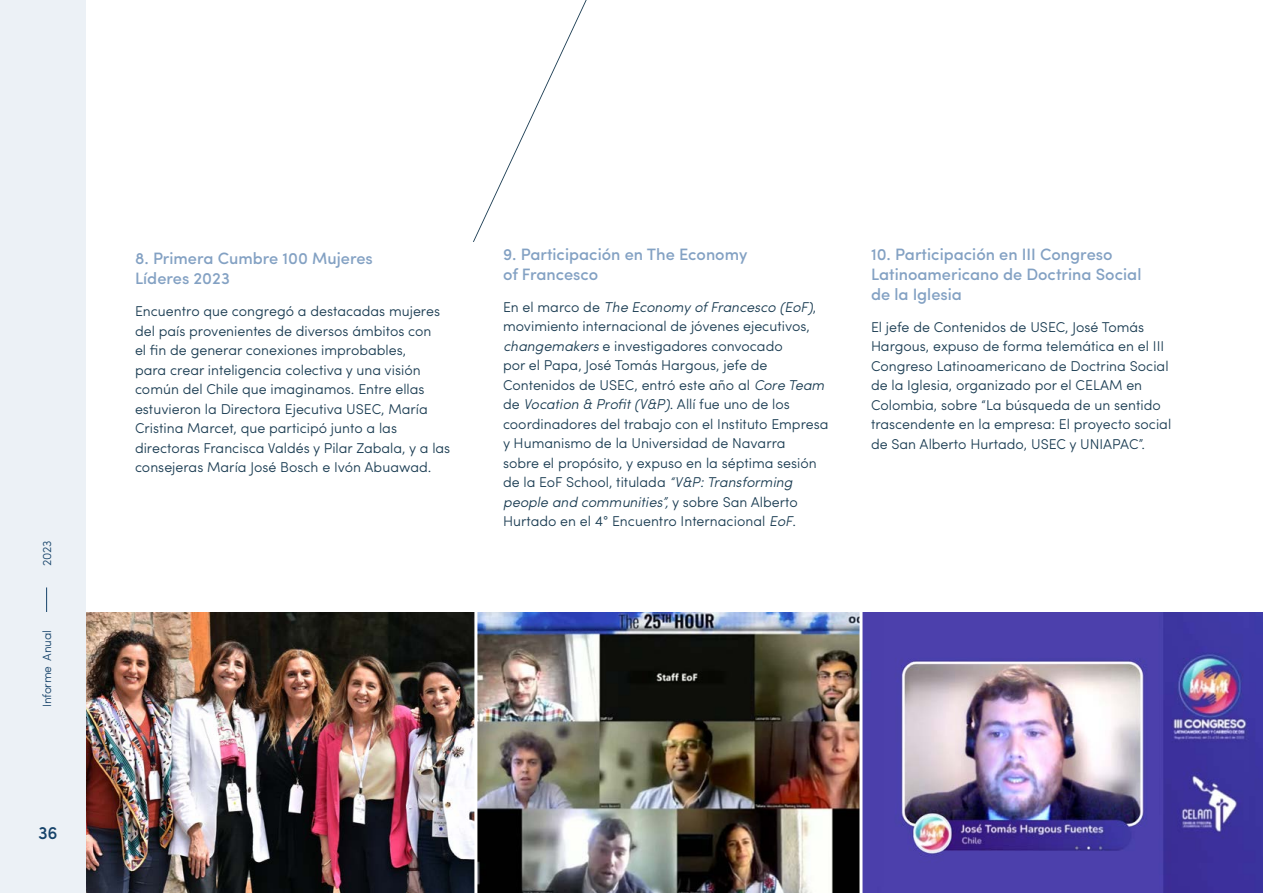
<style>
.page{position:relative;width:1263px;height:893px;background:#fff}
.page>*{position:absolute;margin:0;border:0;box-sizing:border-box;transform-origin:0 0}
.t1{font:500 18px "Sofia Pro";color:#16436a}
.t2{font:500 16.5px/19.8px "Sofia Pro";color:#83a1c3}
.t3{font:300 14.25px/19.5px "Sofia Pro";color:#193b51}
.t4{font:300 12px "Sofia Pro";letter-spacing:-.02em;color:#16436a}
.s1{font-style:italic}
</style>
<div class="page">
<img style="left:477px;top:612px;width:382px;height:281px">
<img style="left:862px;top:612px;width:401px;height:281px">
<img style="left:85px;top:612px;width:389px;height:281px">
<svg style="left:473px;top:0;width:114px;height:242px"></svg>
<div style="left:0;top:0;width:85px;height:893px;background:#ecf1f6"></div>
<svg style="left:46px;top:587px;width:1px;height:25px"></svg>
<p class="t4" style="left:38px;top:566px;width:27px;rotate:-90deg">2023</p>
<p class="t4" style="left:38px;top:707px;width:78px;rotate:-90deg">Informe Anual</p>
<p class="t1" style="left:38px;top:819px;width:21px">36</p>
<p class="t2" style="left:135px;top:247px;width:239px">8. Primera Cumbre 100 Mujeres<br>Líderes 2023</p>
<p class="t3" style="left:135px;top:301px;width:317px">Encuentro que congregó a destacadas mujeres del país provenientes de diversos ámbitos con<br>el fin de generar conexiones improbables,<br>para crear inteligencia colectiva y una visión común del Chile que imaginamos. Entre ellas estuvieron la Directora Ejecutiva USEC, María Cristina Marcet, que participó junto a las directoras Francisca Valdés y Pilar Zabala, y a las consejeras María José Bosch e Ivón Abuawad.</p>
<p class="t2" style="left:503px;top:243px;width:246px">9. Participación en The Economy of Francesco</p>
<p class="t3" style="left:503px;top:296px;width:327px">En el marco de <span class="s1">The Economy of Francesco (EoF)</span>, movimiento internacional de jóvenes ejecutivos, <span class="s1">changemakers</span> e investigadores convocado<br>por el Papa, José Tomás Hargous, jefe de Contenidos de USEC, entró este año al <span class="s1">Core Team </span>de <span class="s1">Vocation &amp; Profit (V&amp;P)</span>. Allí fue uno de los coordinadores del trabajo con el Instituto Empresa y Humanismo de la Universidad de Navarra<br>sobre el propósito, y expuso en la séptima sesión de la EoF School, titulada <span class="s1">“V&amp;P: Transforming people and communities”,</span> y sobre San Alberto Hurtado en el 4° Encuentro Internacional <span class="s1">EoF</span>.</p>
<p class="t2" style="left:871px;top:243px;width:272px">10. Participación en III Congreso<br>Latinoamericano de Doctrina Social de la Iglesia</p>
<p class="t3" style="left:871px;top:316px;width:302px">El jefe de Contenidos de USEC, José Tomás Hargous, expuso de forma telemática en el III Congreso Latinoamericano de Doctrina Social de la Iglesia, organizado por el CELAM en Colombia, sobre “La búsqueda de un sentido trascendente en la empresa: El proyecto social de San Alberto Hurtado, USEC y UNIAPAC”.</p>
</div>
